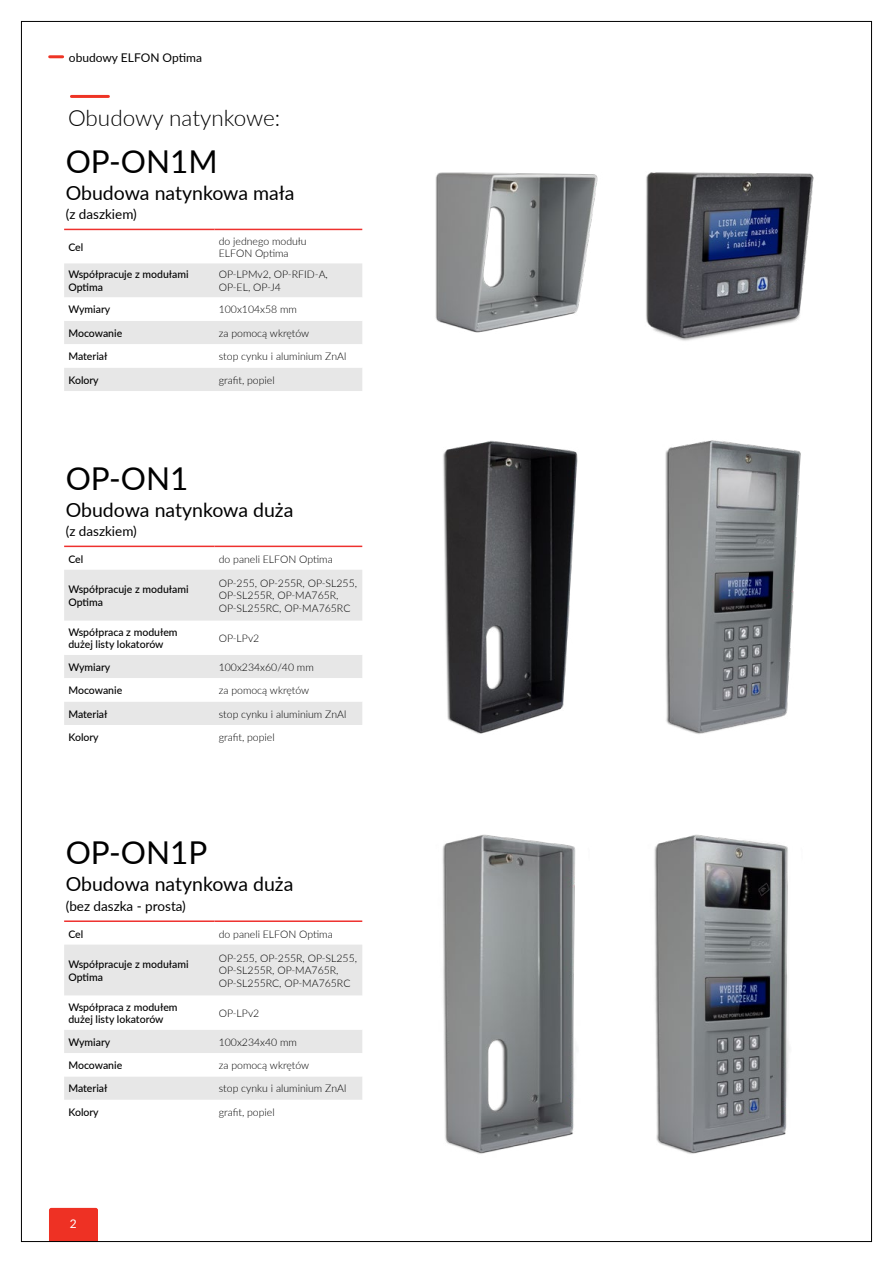
<style>
.page{position:relative;width:893px;height:1263px;background:#fff}
.page>*{position:absolute;margin:0;border:0;box-sizing:border-box;transform-origin:0 0}
.t1{font:31.5px "Lato";color:#000}
.t2{font:300 22.5px "Lato";color:#000}
.t3{font:19.5px "Lato";color:#000}
.t4{font:13.5px "Lato";color:#000}
.t5{font:12px "Lato";color:#000}
.t6{font:12px "Lato";color:#fff}
.t7{font:300 10.5px/12.6px "Lato";color:#000}
.t8{font:500 10.5px/12.6px "Lato";color:#000}
</style>
<div class="page">
<svg style="left:50px;top:55px;width:13px;height:3px"></svg>
<div style="left:49px;top:1208px;width:49px;height:32px;background:#ee3124"></div>
<hr style="left:71px;top:95px;width:37px;height:3px;background:#ee3425">
<svg style="left:64px;top:263px;width:298px;height:128px"></svg>
<hr style="left:64px;top:229px;width:151px;height:1px;background:#ee312e">
<hr style="left:215px;top:229px;width:147px;height:1px;background:#ee312e">
<div style="left:64px;top:570px;width:298px;height:155px;background:#e7e7e7"></div>
<svg style="left:64px;top:621px;width:298px;height:34px"></svg>
<svg style="left:64px;top:678px;width:298px;height:23px"></svg>
<hr style="left:64px;top:546px;width:151px;height:1px;background:#ee312e">
<hr style="left:215px;top:546px;width:147px;height:1px;background:#ee312e">
<div style="left:64px;top:945px;width:298px;height:155px;background:#e7e7e7"></div>
<svg style="left:64px;top:996px;width:298px;height:34px"></svg>
<svg style="left:64px;top:1053px;width:298px;height:23px"></svg>
<hr style="left:64px;top:920px;width:151px;height:2px;background:#ee312e">
<hr style="left:215px;top:920px;width:147px;height:2px;background:#ee312e">
<img style="left:665px;top:440px;width:136px;height:294px">
<img style="left:435px;top:172px;width:163px;height:161px">
<img style="left:443px;top:440px;width:135px;height:294px">
<img style="left:646px;top:172px;width:168px;height:169px">
<img style="left:442px;top:834px;width:134px;height:320px">
<img style="left:654px;top:834px;width:136px;height:320px">
<p class="t5" style="left:69px;top:49px;width:135px">obudowy ELFON Optima</p>
<h2 class="t2" style="left:68px;top:103px;width:214px">Obudowy natynkowe:</h2>
<h1 class="t1" style="left:66px;top:139px;width:153px">OP-ON1M</h1>
<h3 class="t3" style="left:66px;top:179px;width:230px">Obudowa natynkowa mała</h3>
<p class="t4" style="left:66px;top:205px;width:73px">(z daszkiem)</p>
<p class="t8" style="left:68px;top:240px;width:16px">Cel</p>
<p class="t7" style="left:219px;top:234px;width:89px">do jednego modułu<br>ELFON Optima</p>
<p class="t8" style="left:68px;top:268px;width:122px">Współpracuje z modułami<br>Optima</p>
<p class="t7" style="left:219px;top:268px;width:111px">OP-LPMv2, OP-RFID-A,<br>OP-EL, OP-J4</p>
<p class="t8" style="left:68px;top:303px;width:43px">Wymiary</p>
<p class="t7" style="left:219px;top:303px;width:80px">100x104x58 mm</p>
<p class="t8" style="left:68px;top:326px;width:55px">Mocowanie</p>
<p class="t7" style="left:219px;top:326px;width:92px">za pomocą wkrętów</p>
<p class="t8" style="left:68px;top:350px;width:41px">Materiał</p>
<p class="t7" style="left:219px;top:350px;width:129px">stop cynku i aluminium ZnAl</p>
<p class="t8" style="left:68px;top:373px;width:32px">Kolory</p>
<p class="t7" style="left:219px;top:373px;width:57px">grafit, popiel</p>
<h1 class="t1" style="left:66px;top:456px;width:124px">OP-ON1</h1>
<h3 class="t3" style="left:66px;top:495px;width:229px">Obudowa natynkowa duża</h3>
<p class="t4" style="left:66px;top:521px;width:73px">(z daszkiem)</p>
<p class="t8" style="left:68px;top:552px;width:16px">Cel</p>
<p class="t7" style="left:219px;top:552px;width:116px">do paneli ELFON Optima</p>
<p class="t8" style="left:68px;top:583px;width:122px">Współpracuje z modułami<br>Optima</p>
<p class="t7" style="left:219px;top:576px;width:140px">OP-255, OP-255R, OP-SL255,<br>OP-SL255R, OP-MA765R,<br>OP-SL255RC, OP-MA765RC</p>
<p class="t8" style="left:68px;top:625px;width:111px">Współpraca z modułem dużej listy lokatorów</p>
<p class="t7" style="left:219px;top:631px;width:42px">OP-LPv2</p>
<p class="t8" style="left:68px;top:660px;width:43px">Wymiary</p>
<p class="t7" style="left:219px;top:660px;width:97px">100x234x60/40 mm</p>
<p class="t8" style="left:68px;top:683px;width:55px">Mocowanie</p>
<p class="t7" style="left:219px;top:684px;width:92px">za pomocą wkrętów</p>
<p class="t8" style="left:68px;top:707px;width:41px">Materiał</p>
<p class="t7" style="left:219px;top:707px;width:129px">stop cynku i aluminium ZnAl</p>
<p class="t8" style="left:68px;top:730px;width:32px">Kolory</p>
<p class="t7" style="left:219px;top:730px;width:57px">grafit, popiel</p>
<h1 class="t1" style="left:66px;top:830px;width:143px">OP-ON1P</h1>
<h3 class="t3" style="left:66px;top:870px;width:229px">Obudowa natynkowa duża</h3>
<p class="t4" style="left:66px;top:896px;width:122px">(bez daszka - prosta)</p>
<p class="t8" style="left:68px;top:927px;width:16px">Cel</p>
<p class="t7" style="left:219px;top:927px;width:116px">do paneli ELFON Optima</p>
<p class="t8" style="left:68px;top:957px;width:122px">Współpracuje z modułami<br>Optima</p>
<p class="t7" style="left:219px;top:951px;width:140px">OP-255, OP-255R, OP-SL255,<br>OP-SL255R, OP-MA765R,<br>OP-SL255RC, OP-MA765RC</p>
<p class="t8" style="left:68px;top:1000px;width:111px">Współpraca z modułem dużej listy lokatorów</p>
<p class="t7" style="left:219px;top:1006px;width:42px">OP-LPv2</p>
<p class="t8" style="left:68px;top:1035px;width:43px">Wymiary</p>
<p class="t7" style="left:219px;top:1035px;width:80px">100x234x40 mm</p>
<p class="t8" style="left:68px;top:1058px;width:55px">Mocowanie</p>
<p class="t7" style="left:219px;top:1058px;width:92px">za pomocą wkrętów</p>
<p class="t8" style="left:68px;top:1082px;width:41px">Materiał</p>
<p class="t7" style="left:219px;top:1082px;width:129px">stop cynku i aluminium ZnAl</p>
<p class="t8" style="left:68px;top:1105px;width:32px">Kolory</p>
<p class="t7" style="left:219px;top:1105px;width:57px">grafit, popiel</p>
<p class="t6" style="left:70px;top:1215px;width:8px">2</p>
</div>
